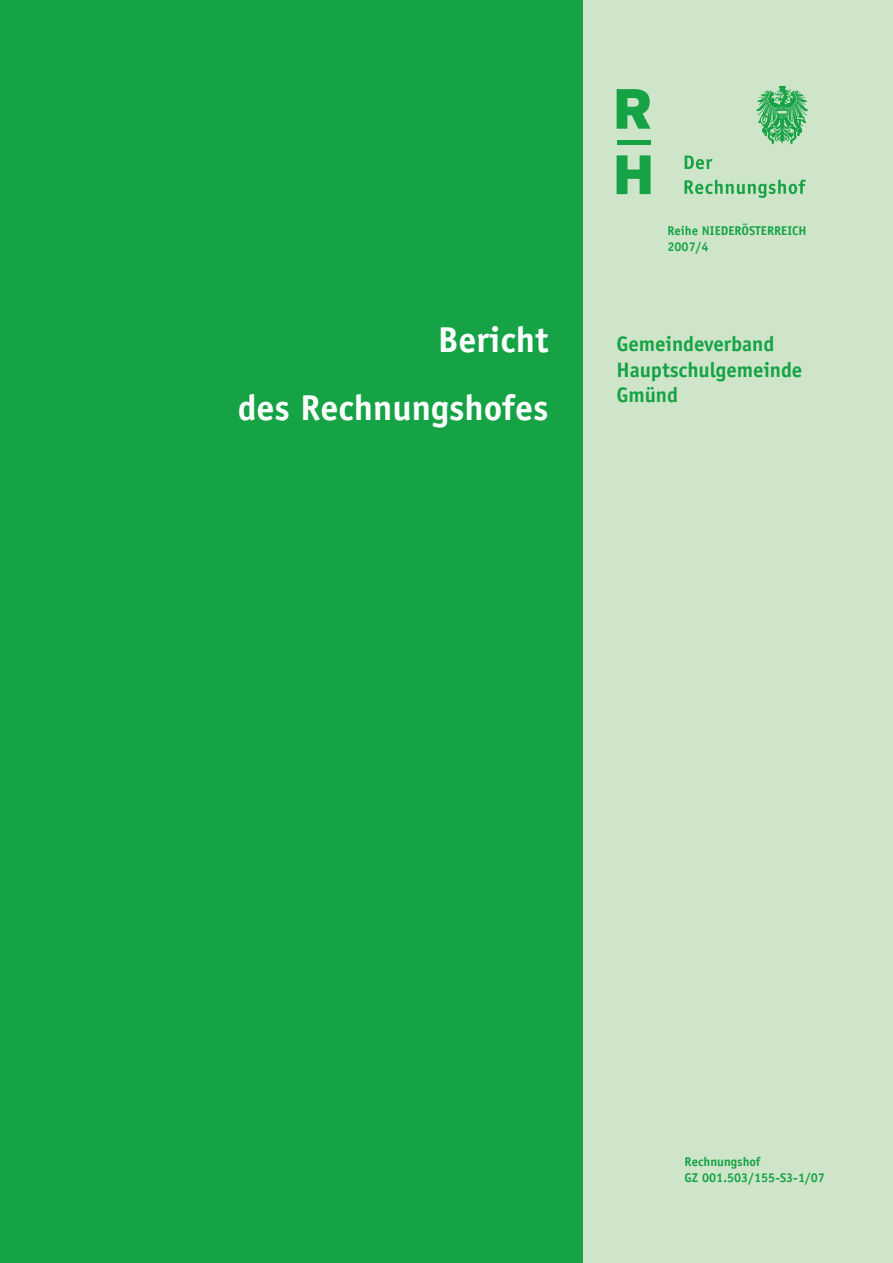
<style>
.page{position:relative;width:893px;height:1263px;background:#fff}
.page>*{position:absolute;margin:0;border:0;box-sizing:border-box;transform-origin:0 0}
.t1{font:700 36px/68.1px "Officina Sans";color:#fff;text-align:right}
.t2{font:700 21px/25.5px "Officina Sans";letter-spacing:-.005em;color:#16a345}
.t3{font:700 12.75px/15.8px "Officina Sans";color:#16a345}
</style>
<div class="page">
<div style="left:583px;top:0;width:310px;height:1263px;background:#cfe5ca"></div>
<div style="left:0;top:0;width:583px;height:1263px;background:#16a345"></div>
<svg style="left:756px;top:86px;width:52px;height:59px"></svg>
<svg style="left:617px;top:89px;width:33px;height:40px"></svg>
<hr style="left:617px;top:140px;width:33px;height:4px;background:#16a345">
<svg style="left:684px;top:180px;width:122px;height:18px"></svg>
<svg style="left:685px;top:156px;width:27px;height:13px"></svg>
<svg style="left:617px;top:155px;width:33px;height:39px"></svg>
<h1 class="t1" style="left:238px;top:308px;width:312px">Bericht<br>des Rechnungshofes</h1>
<p class="t3" style="left:667px;top:224px;width:141px">Reihe NIEDERÖSTERREICH<br>2007/4</p>
<h2 class="t2" style="left:617px;top:333px;width:187px">Gemeindeverband<br>Hauptschulgemeinde<br>Gmünd</h2>
<p class="t3" style="left:685px;top:1155px;width:142px">Rechnungshof<br>GZ 001.503/155-S3-1/07</p>
</div>
